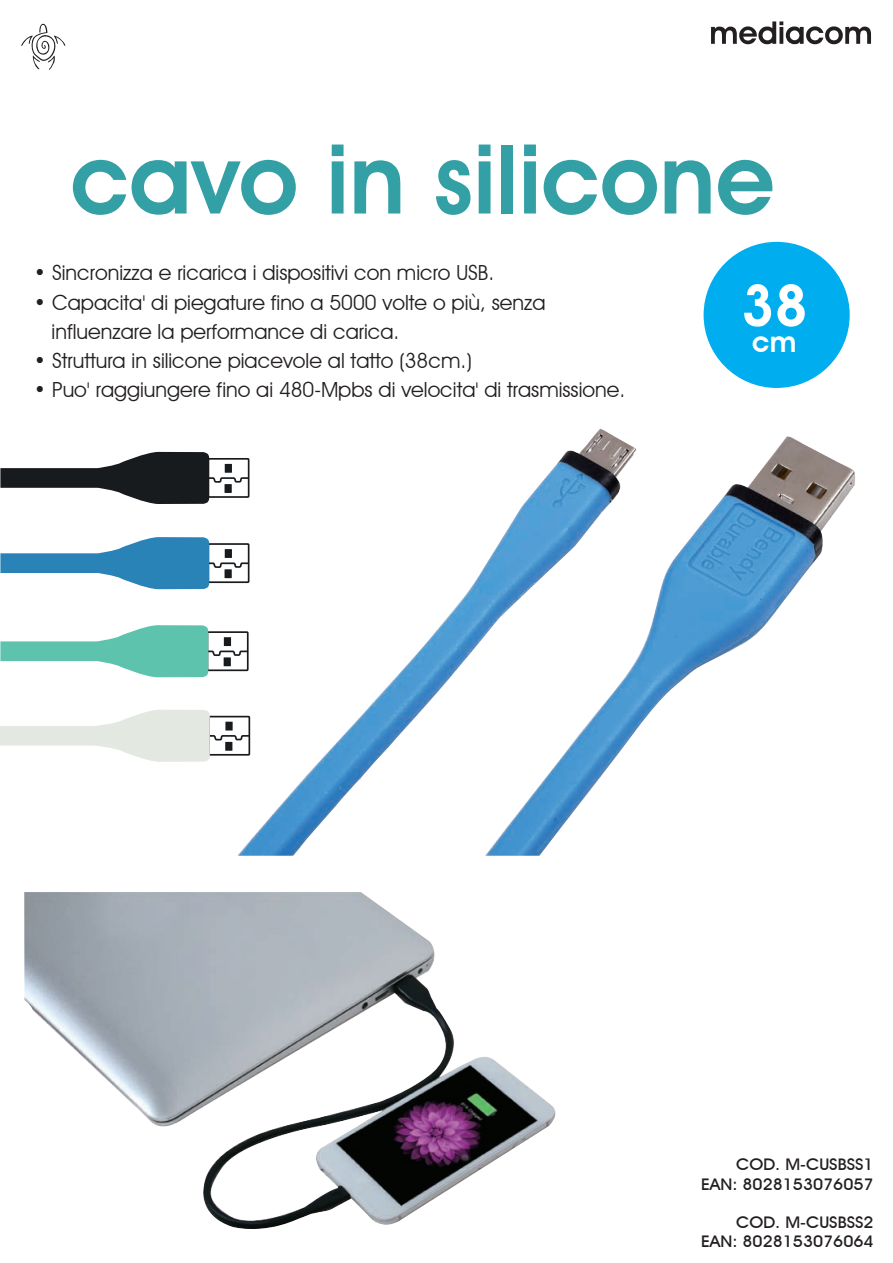
<style>
.page{position:relative;width:893px;height:1263px;background:#fff}
.page>*{position:absolute;margin:0;border:0;box-sizing:border-box;transform-origin:0 0}
.t1{font:600 97.05px "Avant Garde IT Cby BT";color:#32a0a5}
.t2{font:600 57.6px "Avant Garde IT Cby BT";color:#fff}
.t3{font:20.85px/29.2px "Avant Garde IT Cby BT";color:#231f20}
.t4{font:500 16.05px/19.2px "Avant Garde IT Cby BT";color:#231f20;text-align:right;scale:1.1 1}
</style>
<div class="page">
<svg style="left:711px;top:21px;width:160px;height:23px"></svg>
<svg style="left:21px;top:23px;width:45px;height:47px"></svg>
<svg style="left:0;top:710px;width:237px;height:52px"></svg>
<svg style="left:0;top:625px;width:237px;height:52px"></svg>
<svg style="left:0;top:452px;width:237px;height:52px"></svg>
<svg style="left:0;top:537px;width:237px;height:52px"></svg>
<div style="left:704px;top:242px;width:146px;height:146px;background:#00aeef;border-radius:50%"></div>
<img style="left:24px;top:892px;width:532px;height:337px">
<img style="left:237px;top:429px;width:618px;height:427px">
<h1 class="t1" style="left:71px;top:121px;width:705px">cavo in silicone</h1>
<p class="t3" style="left:34px;top:258px;width:462px">• Sincronizza e ricarica i dispositivi con micro USB.</p>
<p class="t3" style="left:52px;top:287px;width:496px;text-indent:-18px">• Capacita' di piegature fino a 5000 volte o più, senza influenzare la performance di carica.</p>
<p class="t3" style="left:34px;top:346px;width:439px">• Struttura in silicone piacevole al tatto (38cm.)</p>
<p class="t3" style="left:34px;top:375px;width:593px">• Puo' raggiungere fino ai 480-Mpbs di velocita' di trasmissione.</p>
<h2 class="t2" style="left:741px;top:271px;width:68px">38<sub>cm</sub></h2>
<p class="t4" style="left:701px;top:1155px;width:158px">COD. M-CUSBSS1<br>EAN: 8028153076057</p>
<p class="t4" style="left:701px;top:1212px;width:158px">COD. M-CUSBSS2<br>EAN: 8028153076064</p>
</div>
